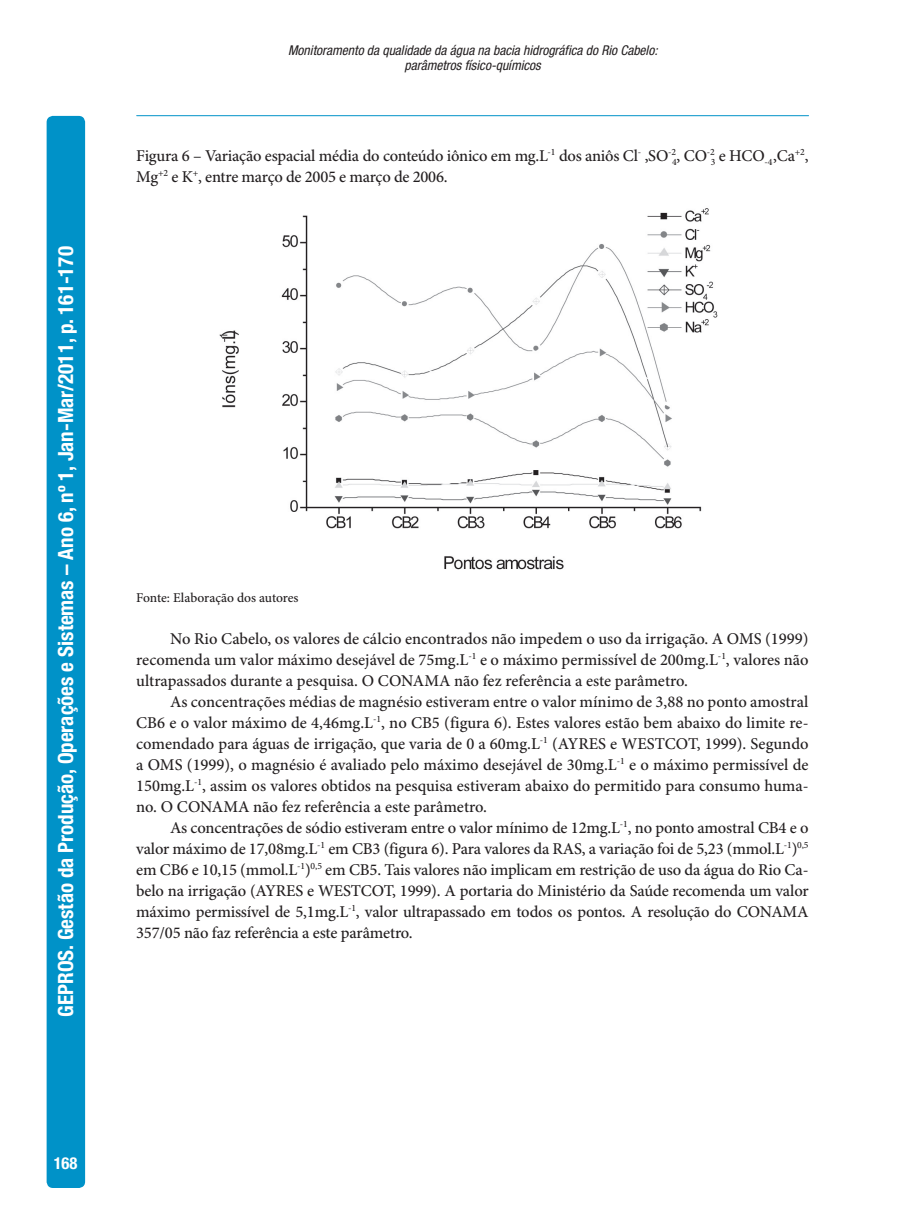
<style>
.page{position:relative;width:915px;height:1212px;background:#fff}
.page>*{position:absolute;margin:0;border:0;box-sizing:border-box;transform-origin:0 0}
.t1{font:700 condensed 21px "Helvetica Neue LT Std";color:#fff}
.t2{font:500 16.5px/21px "Minion Pro";letter-spacing:-.01em;color:#231f20;text-align:justify}
.t3{font:700 condensed 16.5px "Helvetica Neue LT Std";color:#fff}
.t4{font:italic condensed 13.5px/15px "Helvetica Neue LT Std";color:#231f20;text-align:center}
.t5{font:500 13.5px "Minion Pro";letter-spacing:-.005em;color:#231f20}
.t6{font:500 9.6px "Minion Pro";color:#231f20}
.s1{font-size:16.5px}
</style>
<div class="page">
<div style="left:47px;top:116px;width:38px;height:1072px;background:#0092c8"></div>
<hr style="left:137px;top:115px;width:671px;height:1px;background:#0092c8">
<img style="left:219px;top:208px;width:499px;height:362px">
<p class="t1" style="left:53px;top:1016px;width:772px;rotate:-90deg">GEPROS. Gestão da Produção, Operações e Sistemas – Ano 6, nº 1, Jan-Mar/2011, p. 161-170</p>
<p class="t3" style="left:54px;top:1153px;width:25px">168</p>
<p class="t4" style="left:288px;top:43px;width:371px">Monitoramento da qualidade da água na bacia hidrográfica do Rio Cabelo: parâmetros físico-químicos</p>
<p class="t2" style="left:136px;top:146px;width:541px">Figura 6 – Variação espacial média do conteúdo iônico em mg.L<sup>-1</sup> dos aniôs Cl<sup>-</sup> ,SO<sup>-2</sup></p>
<p class="t6" style="left:671px;top:147px;width:44px">4<span class="s1">, CO</span>-2</p>
<p class="t2" style="left:710px;top:146px;width:99px"><sub>3</sub> e HCO<sub>-4</sub>,Ca<sup>+2</sup>,</p>
<p class="t2" style="left:136px;top:167px;width:313px">Mg<sup>+2</sup> e K<sup>+</sup>, entre março de 2005 e março de 2006.</p>
<p class="t5" style="left:136px;top:589px;width:164px">Fonte: Elaboração dos autores</p>
<p class="t2" style="left:136px;top:629px;width:673px;text-indent:34px">No Rio Cabelo, os valores de cálcio encontrados não impedem o uso da irrigação. A OMS (1999) recomenda um valor máximo desejável de 75mg.L<sup>-1</sup> e o máximo permissível de 200mg.L<sup>-1</sup>, valores não ultrapassados durante a pesquisa. O CONAMA não fez referência a este parâmetro.</p>
<p class="t2" style="left:136px;top:692px;width:673px;text-indent:34px">As concentrações médias de magnésio estiveram entre o valor mínimo de 3,88 no ponto amostral CB6 e o valor máximo de 4,46mg.L<sup>-1</sup>, no CB5 (figura 6). Estes valores estão bem abaixo do limite re&shy;comendado para águas de irrigação, que varia de 0 a 60mg.L<sup>-1</sup> (AYRES e WESTCOT, 1999). Segundo a OMS (1999), o magnésio é avaliado pelo máximo desejável de 30mg.L<sup>-1</sup> e o máximo permissível de 150mg.L<sup>-1</sup>, assim os valores obtidos na pesquisa estiveram abaixo do permitido para consumo huma&shy;no. O CONAMA não fez referência a este parâmetro.</p>
<p class="t2" style="left:136px;top:818px;width:673px;text-indent:34px">As concentrações de sódio estiveram entre o valor mínimo de 12mg.L<sup>-1</sup>, no ponto amostral CB4 e o valor máximo de 17,08mg.L<sup>-1</sup> em CB3 (figura 6). Para valores da RAS, a variação foi de 5,23 (mmol.L<sup>-1</sup>)<sup>0,5 </sup>em CB6 e 10,15 (mmol.L<sup>-1</sup>)<sup>0,5</sup> em CB5. Tais valores não implicam em restrição de uso da água do Rio Ca&shy;belo na irrigação (AYRES e WESTCOT, 1999). A portaria do Ministério da Saúde recomenda um valor máximo permissível de 5,1mg.L<sup>-1</sup>, valor ultrapassado em todos os pontos. A resolução do CONAMA 357/05 não faz referência a este parâmetro.</p>
</div>
